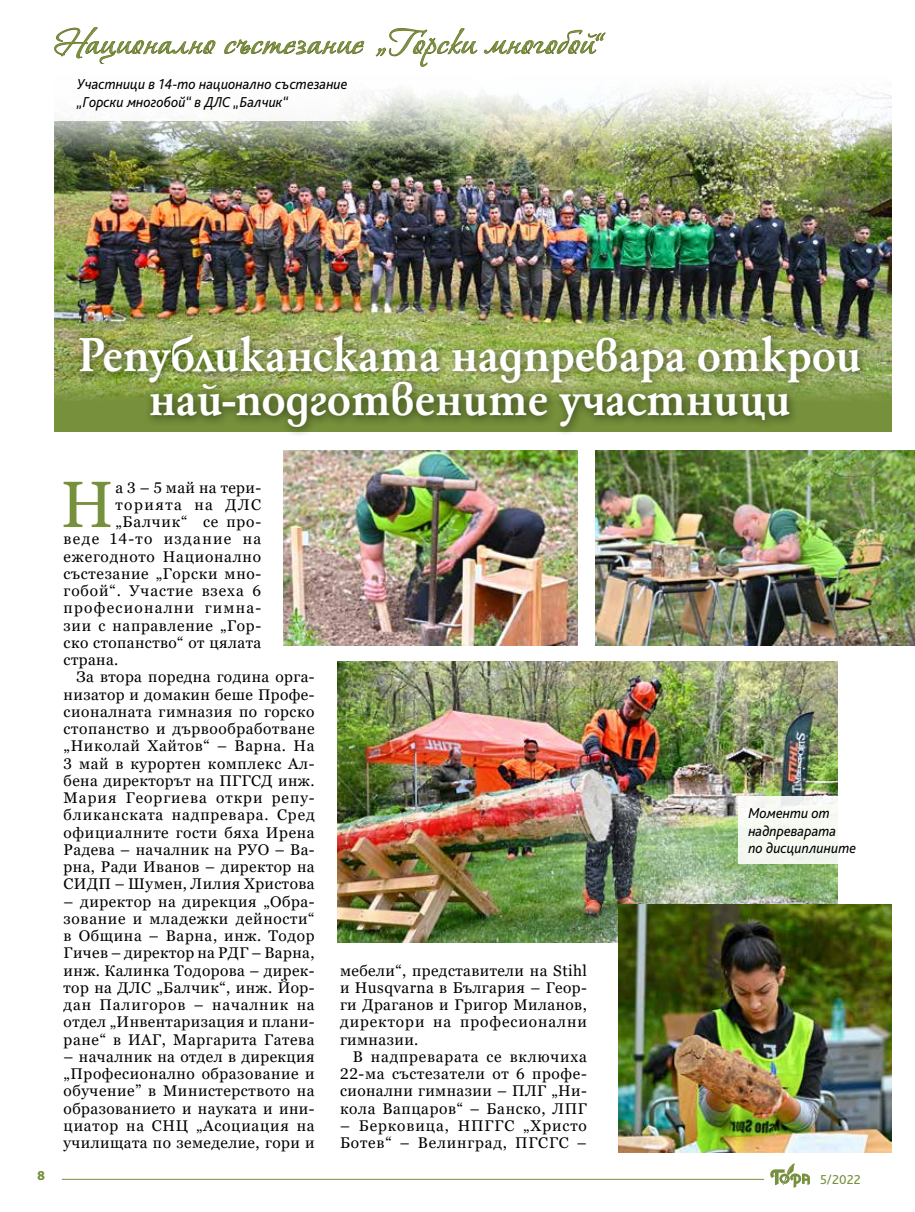
<style>
.page{position:relative;width:915px;height:1212px;background:#fff}
.page>*{position:absolute;margin:0;border:0;box-sizing:border-box;transform-origin:0 0}
.t1{font:65.25px "Georgia";color:#76903b}
.t2{font:700 51.75px/44.1px "HS Garamond Bg";letter-spacing:-.005em;color:#fff;text-align:center;scale:.96 1}
.t3{font:40.5px "Vera Crouz";letter-spacing:.025em;color:#76903b;scale:1.05 1}
.t4{font:15.45px/17.2px "Georgia";letter-spacing:.04em;color:#000;text-align:justify}
.t5{font:15.45px/17.2px "Georgia";letter-spacing:.06em;color:#000}
.t6{font:15.45px "Georgia";letter-spacing:.065em;color:#000}
.t7{font:15.45px "Georgia";letter-spacing:.08em;color:#000}
.t8{font:15.45px "Georgia";letter-spacing:.085em;color:#000}
.t9{font:15.45px "Georgia";letter-spacing:.1em;color:#000}
.t10{font:italic 15px/17.2px "Bliss Pro";color:#000;scale:.95 1}
.t11{font:13.5px "Bliss Pro";color:#76903b}
.t12{font:800 13.5px "Bliss Pro";color:#76903b}
</style>
<div class="page">
<hr style="left:62px;top:1179px;width:701px;height:1px;background:#76903b">
<svg style="left:770px;top:1163px;width:39px;height:25px"></svg>
<img style="left:54px;top:42px;width:837px;height:333px">
<svg style="left:54px;top:27px;width:161px;height:37px"></svg>
<svg style="left:224px;top:40px;width:140px;height:14px"></svg>
<svg style="left:376px;top:28px;width:101px;height:39px"></svg>
<svg style="left:484px;top:30px;width:121px;height:24px"></svg>
<svg style="left:54px;top:375px;width:837px;height:57px;background:#7e9744"></svg>
<div style="left:72px;top:328px;width:797px;height:109px;background:#000;opacity:.45"></div>
<img style="left:595px;top:450px;width:319px;height:195px">
<img style="left:338px;top:662px;width:499px;height:280px">
<img style="left:618px;top:904px;width:273px;height:248px">
<img style="left:284px;top:450px;width:293px;height:196px">
<div style="left:738px;top:797px;width:122px;height:67px;background:linear-gradient(to right,#f3f7ee,#fbfdfa)"></div>
<div style="left:40px;top:70px;width:352px;height:51px;background:#fff"></div>
<h3 class="t3" style="left:54px;top:22px;width:525px">Национално състезание ”Горски многобой“</h3>
<p class="t10" style="left:77px;top:75px;width:286px">Участници в 14-то национално състезание „Горски многобой“ в ДЛС „Балчик“</p>
<h2 class="t2" style="left:78px;top:332px;width:817px">Републиканската надпревара открои най-подготвените участници</h2>
<h1 class="t1" style="left:60px;top:465px;width:55px">Н</h1>
<p class="t4" style="left:115px;top:479px;width:147px">а 3 – 5 май на тери-</p>
<p class="t9" style="left:115px;top:495px;width:147px">торията на ДЛС</p>
<p class="t4" style="left:115px;top:513px;width:147px">„Балчик“ се про-</p>
<p class="t8" style="left:64px;top:530px;width:199px">веде 14-то издание на</p>
<p class="t4" style="left:64px;top:548px;width:199px">ежегодното Национално</p>
<p class="t4" style="left:64px;top:565px;width:199px">състезание „Горски мно-</p>
<p class="t5" style="left:64px;top:582px;width:199px">гобой“. Участие взеха 6</p>
<p class="t7" style="left:64px;top:599px;width:199px">професионални гимна-</p>
<p class="t4" style="left:64px;top:617px;width:199px">зии с направление „Гор-</p>
<p class="t4" style="left:64px;top:634px;width:199px">ско стопанство“ от цялата</p>
<p class="t4" style="left:64px;top:651px;width:56px">страна.</p>
<p class="t4" style="left:76px;top:669px;width:240px">За втора поредна година орга-</p>
<p class="t4" style="left:64px;top:686px;width:252px">низатор и домакин беше Профе-</p>
<p class="t4" style="left:64px;top:703px;width:252px">сионалната гимназия по горско</p>
<p class="t4" style="left:64px;top:720px;width:252px">стопанство и дървообработване</p>
<p class="t4" style="left:64px;top:738px;width:252px">„Николай Хайтов“ – Варна. На</p>
<p class="t4" style="left:64px;top:755px;width:252px">3 май в курортен комплекс Ал-</p>
<p class="t4" style="left:64px;top:772px;width:252px">бена директорът на ПГГСД инж.</p>
<p class="t6" style="left:64px;top:788px;width:252px">Мария Георгиева откри репу-</p>
<p class="t4" style="left:64px;top:807px;width:252px">бликанската надпревара. Сред</p>
<p class="t4" style="left:64px;top:824px;width:252px">официалните гости бяха Ирена</p>
<p class="t4" style="left:64px;top:841px;width:252px">Радева – началник на РУО – Ва-</p>
<p class="t4" style="left:64px;top:858px;width:252px">рна, Ради Иванов – директор на</p>
<p class="t4" style="left:64px;top:876px;width:252px">СИДП – Шумен, Лилия Христова</p>
<p class="t4" style="left:64px;top:893px;width:252px">– директор на дирекция „Обра&shy;зование и младежки дейности“ в Община – Варна, инж. Тодор Гичев – директор на РДГ – Варна, инж. Калинка Тодорова – дирек&shy;тор на ДЛС „Балчик“, инж. Йор&shy;дан Палигоров – началник на отдел „Инвентаризация и плани&shy;ране“ в ИАГ, Маргарита Гатева</p>
<p class="t4" style="left:64px;top:1048px;width:252px">– началник на отдел в дирекция „Професионално образование и обучение” в Министерството на образованието и науката и ини&shy;циатор на СНЦ „Асоциация на училищата по земеделие, гори и</p>
<p class="t4" style="left:340px;top:962px;width:248px">мебели“, представители на Stihl и Husqvarna в България – Геор&shy;ги Драганов и Григор Миланов, директори на професионални гимназии.</p>
<p class="t4" style="left:340px;top:1048px;width:248px;text-indent:13px">В надпреварата се включиха 22-ма състезатели от 6 профе&shy;сионални гимназии – ПЛГ „Ни&shy;кола Вапцаров“ – Банско, ЛПГ</p>
<p class="t5" style="left:340px;top:1117px;width:248px">– Берковица, НПГГС „Христо<br>Ботев“ – Велинград, ПГСГС –</p>
<p class="t10" style="left:748px;top:804px;width:115px">Моменти от надпреварата<br>по дисциплините</p>
<p class="t12" style="left:37px;top:1167px;width:9px">8</p>
<p class="t11" style="left:819px;top:1171px;width:42px">5/2022</p>
</div>
